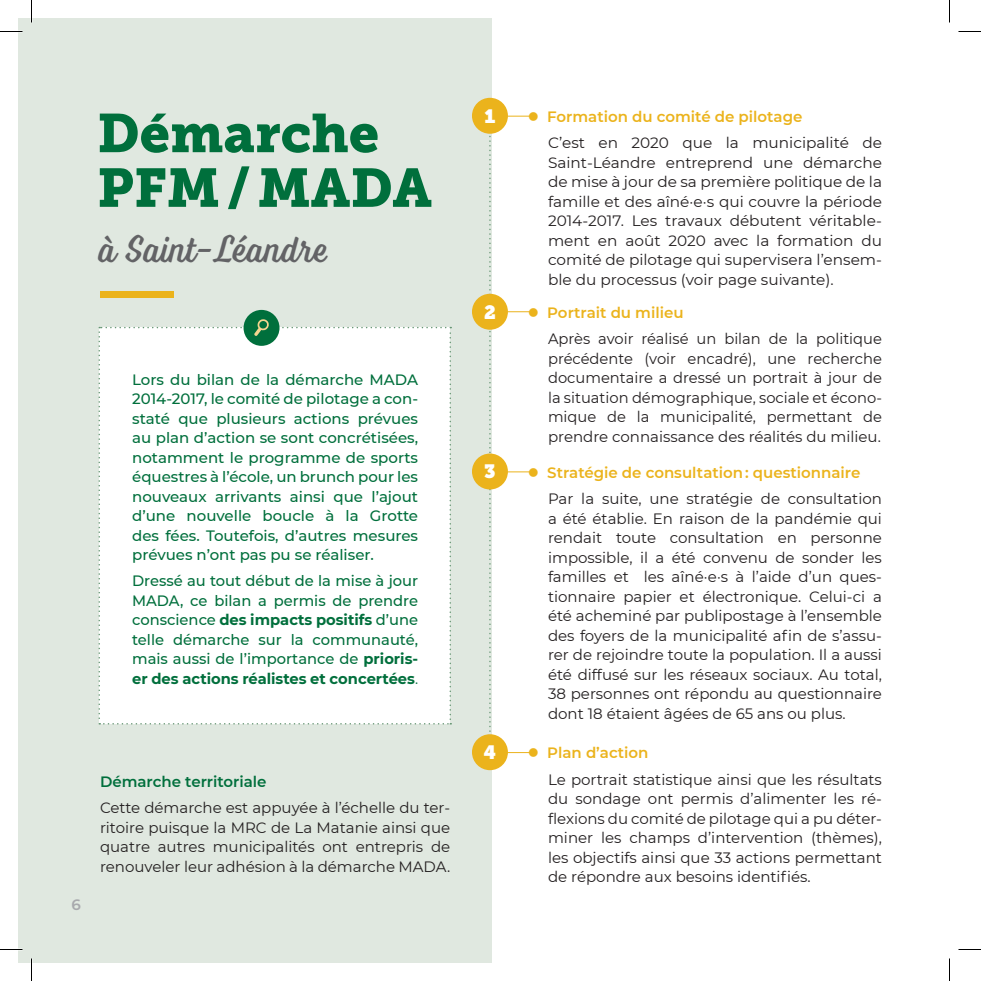
<style>
.page{position:relative;width:981px;height:981px;background:#fff}
.page>*{position:absolute;margin:0;border:0;box-sizing:border-box;transform-origin:0 0}
.Titre_slab_2{font:54px/54.6px "Museo Slab 900";color:#006f3c}
.Titre_script_1{font:300 39px "Voltage";color:#636366}
.Titre_slab_2-2{font:19.05px "Museo Slab";color:#fff}
.Texte_courant{font:15px/19.5px "Montserrat";color:#231f20;text-align:justify}
.Texte_courant-2{font:500 15px/19.5px "Montserrat";color:#006f3c;text-align:justify}
.Texte_courant-3{font:600 15px "Montserrat";color:#ebb31c}
.Texte_courant-4{font:600 15px "Montserrat";color:#006f3c}
.t1{font:600 15px "Montserrat";color:#a8a9ad}
.s1{font-weight:700}
.s2{font-weight:400}
</style>
<div class="page">
<div style="left:18px;top:18px;width:473px;height:945px;background:#e0e8e0"></div>
<div style="left:100px;top:291px;width:73px;height:7px;background:#ebb31c"></div>
<svg style="left:489px;top:135px;width:2px;height:597px"></svg>
<hr style="left:490px;top:116px;width:43px;height:1px;background:#ebb31c">
<hr style="left:490px;top:311px;width:43px;height:1px;background:#ebb31c">
<hr style="left:490px;top:752px;width:43px;height:1px;background:#ebb31c">
<hr style="left:490px;top:472px;width:43px;height:1px;background:#ebb31c">
<div style="left:472px;top:98px;width:36px;height:36px;background:#ebb31c;border-radius:50%"></div>
<div style="left:472px;top:294px;width:36px;height:36px;background:#ebb31c;border-radius:50%"></div>
<div style="left:472px;top:734px;width:36px;height:36px;background:#ebb31c;border-radius:50%"></div>
<div style="left:472px;top:454px;width:36px;height:35px;background:#ebb31c;border-radius:50%"></div>
<div style="left:244px;top:310px;width:36px;height:36px;background:#006f3c;border-radius:50%"></div>
<div style="left:99px;top:318px;width:352px;height:407px;background:#fff"></div>
<svg style="left:0;top:31px;width:22px;height:1px"></svg>
<svg style="left:958px;top:31px;width:23px;height:1px"></svg>
<svg style="left:0;top:949px;width:22px;height:1px"></svg>
<svg style="left:958px;top:949px;width:23px;height:1px"></svg>
<svg style="left:31px;top:0;width:1px;height:22px"></svg>
<svg style="left:31px;top:958px;width:1px;height:23px"></svg>
<svg style="left:949px;top:0;width:1px;height:22px"></svg>
<svg style="left:949px;top:958px;width:1px;height:23px"></svg>
<p class="Titre_slab_2" style="left:97px;top:106px;width:336px">Démarche<br>PFM/MADA</p>
<p class="Titre_script_1" style="left:99px;top:226px;width:232px">à Saint-Léandre</p>
<p class="Texte_courant-2" style="left:132px;top:369px;width:288px">Lors du bilan de la démarche MADA 2014-2017, le comité de pilotage a con&shy;staté que plusieurs actions prévues au plan d’action se sont concrétisées, notamment le programme de sports équestres à l’école, un brunch pour les nouveaux arrivants ainsi que l’ajout d’une nouvelle boucle à la Grotte des fées. Toutefois, d’autres mesures prévues n’ont pas pu se réaliser.</p>
<p class="Texte_courant-2" style="left:132px;top:571px;width:288px">Dressé au tout début de la mise à jour MADA, ce bilan a permis de prendre conscience <span class="s1">des impacts positifs</span> d’une telle démarche sur la communauté, mais aussi de l’importance de <span class="s1">prioris&shy;er des actions réalistes et concertées</span><span class="s2">.</span></p>
<p class="t1" style="left:72px;top:894px;width:11px">6</p>
<p class="Texte_courant-4" style="left:100px;top:771px;width:168px">Démarche territoriale</p>
<p class="Texte_courant" style="left:100px;top:798px;width:352px">Cette démarche est appuyée à l’échelle du ter&shy;ritoire puisque la MRC de La Matanie ainsi que quatre autres municipalités ont entrepris de renouveler leur adhésion à la démarche MADA.</p>
<p class="Titre_slab_2-2" style="left:485px;top:105px;width:12px">1</p>
<p class="Titre_slab_2-2" style="left:484px;top:301px;width:13px">2</p>
<p class="Texte_courant-3" style="left:528px;top:106px;width:276px">● Formation du comité de pilotage</p>
<p class="Texte_courant" style="left:548px;top:133px;width:335px">C’est en 2020 que la municipalité de Saint-Léandre entreprend une démarche de mise à jour de sa première politique de la famille et des aîné·e·s qui couvre la période 2014-2017. Les travaux débutent véritable&shy;ment en août 2020 avec la formation du comité de pilotage qui supervisera l’ensem&shy;ble du processus (voir page suivante).</p>
<p class="Texte_courant-3" style="left:528px;top:302px;width:157px">● Portrait du milieu</p>
<p class="Texte_courant" style="left:548px;top:329px;width:335px">Après avoir réalisé un bilan de la politique précédente (voir encadré), une recherche documentaire a dressé un portrait à jour de la situation démographique, sociale et écono&shy;mique de la municipalité, permettant de prendre connaissance des réalités du milieu.</p>
<p class="Titre_slab_2-2" style="left:484px;top:460px;width:13px">3</p>
<p class="Texte_courant-3" style="left:528px;top:462px;width:334px">● Stratégie de consultation : questionnaire</p>
<p class="Texte_courant" style="left:548px;top:488px;width:335px">Par la suite, une stratégie de consultation a été établie. En raison de la pandémie qui rendait toute consultation en personne impossible, il a été convenu de sonder les familles et les aîné·e·s à l’aide d’un ques&shy;tionnaire papier et électronique. Celui-ci a été acheminé par publipostage à l’ensemble des foyers de la municipalité afin de s’assu&shy;rer de rejoindre toute la population. Il a aussi été diffusé sur les réseaux sociaux. Au total, 38 personnes ont répondu au questionnaire dont 18 étaient âgées de 65 ans ou plus.</p>
<p class="Titre_slab_2-2" style="left:484px;top:741px;width:14px">4</p>
<p class="Texte_courant-3" style="left:528px;top:743px;width:122px">● Plan d’action</p>
<p class="Texte_courant" style="left:548px;top:769px;width:335px">Le portrait statistique ainsi que les résultats du sondage ont permis d’alimenter les ré&shy;flexions du comité de pilotage qui a pu déter&shy;miner les champs d’intervention (thèmes), les objectifs ainsi que 33 actions permettant de répondre aux besoins identifiés.</p>
</div>
